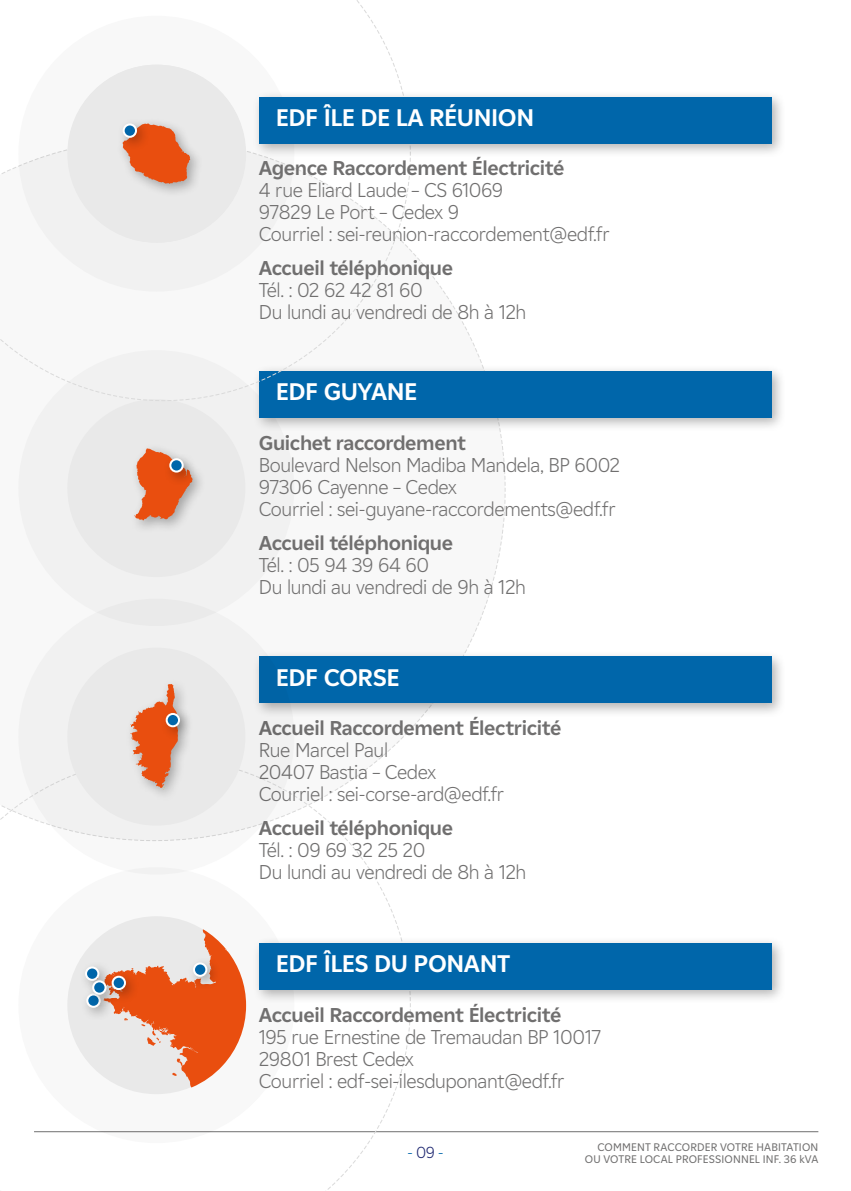
<style>
.page{position:relative;width:851px;height:1191px;background:#fff}
.page>*{position:absolute;margin:0;border:0;box-sizing:border-box;transform-origin:0 0}
.t1{font:700 24px "EDF2020";letter-spacing:-.02em;color:#fff}
.t2{font:300 20px/22px "EDF2020";letter-spacing:-.02em;color:#706f6f}
.t3{font:700 20px "EDF2020";letter-spacing:-.02em;color:#706f6f}
.t4{font:300 16px "EDF2020";color:#06a}
.t5{font:11px/12px "EDF2020";letter-spacing:.015em;color:#706f6f;text-align:right}
.s1{color:#212a72}
</style>
<div class="page">
<hr style="left:34px;top:1131px;width:784px;height:1px;background:#706f6f">
<div style="left:18px;top:350px;width:276px;height:276px;background:#f1f1f1;border-radius:50%"></div>
<div style="left:67px;top:399px;width:178px;height:178px;background:#e9e9e9;border-radius:50%"></div>
<div style="left:129px;top:442px;width:77px;height:92px;background:#000;opacity:.3"></div>
<svg style="left:134px;top:448px;width:59px;height:72px"></svg>
<div style="left:163px;top:452px;width:35px;height:35px;background:#000;opacity:.3"></div>
<div style="left:170px;top:459px;width:13px;height:12px;background:#06a;border-radius:50%"></div>
<div style="left:169px;top:458px;width:15px;height:14px;border:2px solid #fff;border-radius:50%"></div>
<div style="left:252px;top:364px;width:534px;height:69px;background:#000;opacity:.3"></div>
<div style="left:259px;top:371px;width:512px;height:47px;background:#06a"></div>
<svg style="left:246px;top:757px;width:165px;height:433px"></svg>
<div style="left:252px;top:90px;width:534px;height:68px;background:#000;opacity:.3"></div>
<div style="left:259px;top:97px;width:512px;height:46px;background:#06a"></div>
<svg style="left:0;top:0;width:411px;height:401px"></svg>
<div style="left:252px;top:650px;width:534px;height:68px;background:#000;opacity:.3"></div>
<div style="left:259px;top:656px;width:512px;height:47px;background:#06a"></div>
<svg style="left:18px;top:599px;width:276px;height:275px;fill:#f1f1f1"></svg>
<div style="left:67px;top:647px;width:178px;height:178px;background:#e9e9e9;border-radius:50%"></div>
<div style="left:116px;top:117px;width:35px;height:35px;background:#000;opacity:.3"></div>
<div style="left:124px;top:124px;width:12px;height:13px;background:#06a;border-radius:50%"></div>
<div style="left:123px;top:123px;width:14px;height:15px;border:2px solid #fff;border-radius:50%"></div>
<svg style="left:0;top:683px;width:246px;height:450px"></svg>
<div style="left:186px;top:956px;width:36px;height:35px;background:#000;opacity:.3"></div>
<div style="left:194px;top:963px;width:12px;height:12px;background:#06a;border-radius:50%"></div>
<div style="left:193px;top:962px;width:14px;height:14px;border:2px solid #fff;border-radius:50%"></div>
<div style="left:80px;top:987px;width:35px;height:35px;background:#000;opacity:.3"></div>
<div style="left:79px;top:960px;width:35px;height:35px;background:#000;opacity:.3"></div>
<div style="left:86px;top:967px;width:12px;height:12px;background:#06a;border-radius:50%"></div>
<div style="left:85px;top:966px;width:14px;height:14px;border:2px solid #fff;border-radius:50%"></div>
<div style="left:86px;top:974px;width:35px;height:35px;background:#000;opacity:.3"></div>
<div style="left:93px;top:981px;width:12px;height:12px;background:#06a;border-radius:50%"></div>
<div style="left:92px;top:980px;width:14px;height:14px;border:2px solid #fff;border-radius:50%"></div>
<div style="left:105px;top:969px;width:35px;height:35px;background:#000;opacity:.3"></div>
<div style="left:113px;top:976px;width:12px;height:13px;background:#06a;border-radius:50%"></div>
<div style="left:112px;top:975px;width:14px;height:15px;border:2px solid #fff;border-radius:50%"></div>
<div style="left:252px;top:936px;width:534px;height:68px;background:#000;opacity:.3"></div>
<div style="left:259px;top:943px;width:512px;height:46px;background:#06a"></div>
<p class="t1" style="left:276px;top:101px;width:260px">EDF ÎLE DE LA RÉUNION</p>
<p class="t3" style="left:259px;top:154px;width:307px">Agence Raccordement Électricité</p>
<p class="t2" style="left:259px;top:179px;width:352px">4 rue Eliard Laude – CS 61069<br>97829 Le Port – Cedex 9<br>Courriel : sei-reunion-raccordement@edf.fr</p>
<p class="t3" style="left:259px;top:254px;width:196px">Accueil téléphonique</p>
<p class="t2" style="left:259px;top:279px;width:269px">Tél. : 02 62 42 81 60<br>Du lundi au vendredi de 8h à 12h</p>
<p class="t1" style="left:276px;top:375px;width:143px">EDF GUYANE</p>
<p class="t3" style="left:259px;top:428px;width:208px">Guichet raccordement</p>
<p class="t2" style="left:259px;top:453px;width:362px">Boulevard Nelson Madiba Mandela, BP 6002<br>97306 Cayenne – Cedex<br>Courriel : sei-guyane-raccordements@edf.fr</p>
<p class="t3" style="left:259px;top:528px;width:196px">Accueil téléphonique</p>
<p class="t2" style="left:259px;top:553px;width:268px">Tél. : 05 94 39 64 60<br>Du lundi au vendredi de 9h à 12h</p>
<p class="t1" style="left:276px;top:660px;width:125px">EDF CORSE</p>
<p class="t3" style="left:259px;top:714px;width:304px">Accueil Raccordement Électricité</p>
<p class="t2" style="left:259px;top:738px;width:247px">Rue Marcel Paul<br>20407 Bastia – Cedex<br>Courriel : sei-corse-ard@edf.fr</p>
<p class="t3" style="left:259px;top:814px;width:196px">Accueil téléphonique</p>
<p class="t2" style="left:259px;top:838px;width:269px">Tél. : 09 69 32 25 20<br>Du lundi au vendredi de 8h à 12h</p>
<p class="t1" style="left:276px;top:946px;width:236px">EDF ÎLES DU PONANT</p>
<p class="t3" style="left:259px;top:1000px;width:304px">Accueil Raccordement Électricité</p>
<p class="t2" style="left:259px;top:1025px;width:343px">195 rue Ernestine de Tremaudan BP 10017<br>29801 Brest Cedex<br>Courriel : edf-sei-ilesduponant@edf.fr</p>
<p class="t4" style="left:407px;top:1141px;width:38px">- <span class="s1">09</span> -</p>
<p class="t5" style="left:584px;top:1140px;width:235px">COMMENT RACCORDER VOTRE HABITATION<br>OU VOTRE LOCAL PROFESSIONNEL INF. 36 kVA</p>
</div>
